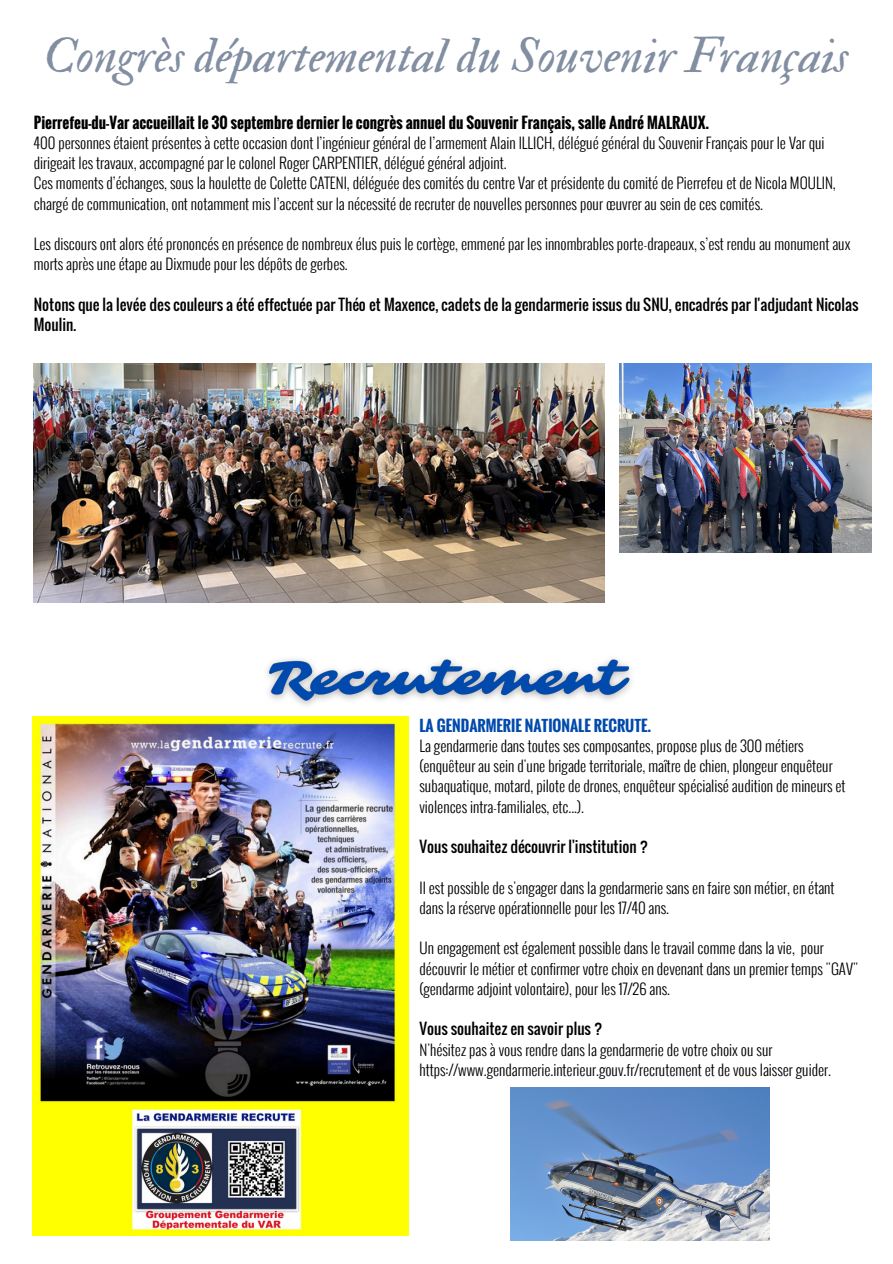
<style>
.page{position:relative;width:893px;height:1264px;background:#fff}
.page>*{position:absolute;margin:0;border:0;box-sizing:border-box;transform-origin:0 0}
.t1{font:49.5px "IM FELL Double Pica Italic";color:#828ea1}
.t2{font:300 15px/20.2px "Oswald";color:#000}
.t3{font:15px/20.2px "Oswald";color:#000}
.t4{font:700 15px "Oswald";color:#000}
.t5{font:700 15px "Oswald";color:#004aad}
</style>
<div class="page">
<img style="left:32px;top:716px;width:377px;height:519px">
<img style="left:511px;top:1087px;width:258px;height:153px">
<img style="left:34px;top:363px;width:570px;height:239px">
<img style="left:620px;top:363px;width:251px;height:189px">
<img style="left:267px;top:658px;width:365px;height:47px">
<p class="t1" style="left:43px;top:25px;width:806px">Congrès départemental du Souvenir Français</p>
<p class="t4" style="left:34px;top:111px;width:677px">Pierrefeu-du-Var accueillait le 30 septembre dernier le congrès annuel du Souvenir Français, salle André MALRAUX.</p>
<p class="t2" style="left:34px;top:132px;width:792px">400 personnes étaient présentes à cette occasion dont l’ingénieur général de l’armement Alain ILLICH, délégué général du Souvenir Français pour le Var qui dirigeait les travaux, accompagné par le colonel Roger CARPENTIER, délégué général adjoint.</p>
<p class="t2" style="left:34px;top:172px;width:803px">Ces moments d’échanges, sous la houlette de Colette CATENI, déléguée des comités du centre Var et présidente du comité de Pierrefeu et de Nicola MOULIN, chargé de communication, ont notamment mis l’accent sur la nécessité de recruter de nouvelles personnes pour œuvrer au sein de ces comités.</p>
<p class="t2" style="left:34px;top:233px;width:818px">Les discours ont alors été prononcés en présence de nombreux élus puis le cortège, emmené par les innombrables porte-drapeaux, s’est rendu au monument aux morts après une étape au Dixmude pour les dépôts de gerbes.</p>
<p class="t3" style="left:34px;top:294px;width:826px">Notons que la levée des couleurs a été effectuée par Théo et Maxence, cadets de la gendarmerie issus du SNU, encadrés par l'adjudant Nicolas<br>Moulin.</p>
<p class="t5" style="left:419px;top:713px;width:233px">LA GENDARMERIE NATIONALE RECRUTE.</p>
<p class="t2" style="left:419px;top:735px;width:427px">La gendarmerie dans toutes ses composantes, propose plus de 300 métiers (enquêteur au sein d'une brigade territoriale, maître de chien, plongeur enquêteur subaquatique, motard, pilote de drones, enquêteur spécialisé audition de mineurs et violences intra-familiales, etc...).</p>
<p class="t3" style="left:419px;top:836px;width:230px">Vous souhaitez découvrir l'institution ?</p>
<p class="t2" style="left:419px;top:876px;width:416px">Il est possible de s'engager dans la gendarmerie sans en faire son métier, en étant dans la réserve opérationnelle pour les 17/40 ans.</p>
<p class="t2" style="left:419px;top:937px;width:440px">Un engagement est également possible dans le travail comme dans la vie, pour découvrir le métier et confirmer votre choix en devenant dans un premier temps "GAV" (gendarme adjoint volontaire), pour les 17/26 ans.</p>
<p class="t3" style="left:419px;top:1018px;width:184px">Vous souhaitez en savoir plus ?</p>
<p class="t2" style="left:419px;top:1038px;width:413px">N'hésitez pas à vous rendre dans la gendarmerie de votre choix ou sur https://www.gendarmerie.interieur.gouv.fr/recrutement et de vous laisser guider.</p>
</div>
